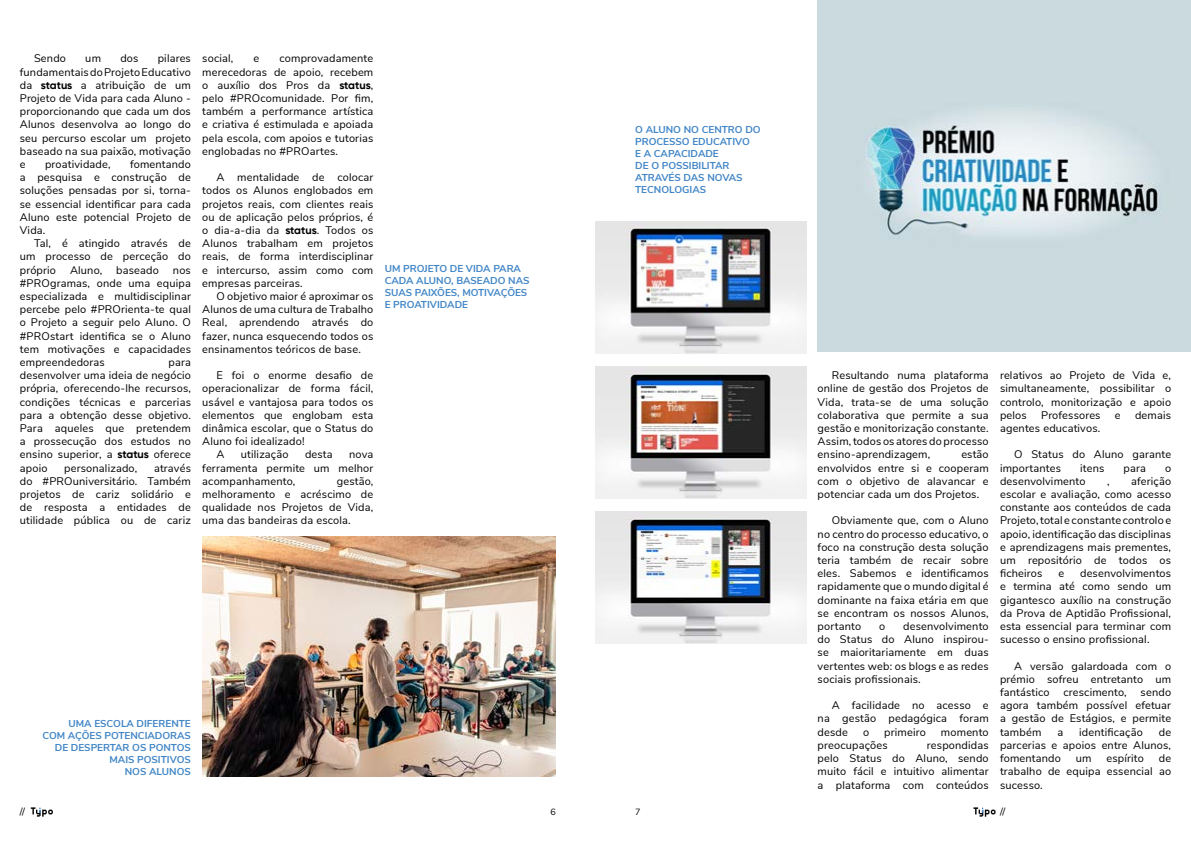
<style>
.page{position:relative;width:1191px;height:842px;background:#fff}
.page>*{position:absolute;margin:0;border:0;box-sizing:border-box;transform-origin:0 0}
.t1{font:11px/13.2px "Nunito Sans";letter-spacing:.015em;color:#000;text-align:justify}
.t2{font:700 10px/12px "Nunito Sans";color:#4085c6}
.t3{font:10px "Nunito Sans";color:#000}
.t4{font:9px "Nunito Sans";color:#000}
.s1{font-family:"Gilroy";font-weight:700}
</style>
<div class="page">
<svg style="left:31px;top:807px;width:22px;height:10px"></svg>
<svg style="left:973px;top:807px;width:22px;height:10px"></svg>
<img style="left:817px;top:0;width:374px;height:352px">
<img style="left:595px;top:221px;width:211px;height:132px">
<img style="left:595px;top:366px;width:211px;height:132px">
<img style="left:595px;top:511px;width:211px;height:132px">
<img style="left:202px;top:536px;width:354px;height:241px">
<p class="t1" style="left:34px;top:51px;width:33px">Sendo</p>
<p class="t1" style="left:85px;top:51px;width:17px">um</p>
<p class="t1" style="left:120px;top:51px;width:20px">dos</p>
<p class="t1" style="left:20px;top:51px;width:173px;text-indent:138px">pilares fundamentais do Projeto Educativo da <span class="s1">status</span> a atribuição de um Projeto de Vida para cada Aluno - proporcionando que cada um dos Alunos desenvolva ao longo do seu percurso escolar um projeto baseado na sua paixão, motivação e</p>
<p class="t1" style="left:20px;top:157px;width:173px;text-indent:110px">fomentando a pesquisa e construção de soluções pensadas por si, torna&shy;se essencial identificar para cada Aluno este potencial Projeto de Vida.</p>
<p class="t1" style="left:20px;top:236px;width:173px;text-indent:14px">Tal, é atingido através de um processo de perceção do próprio</p>
<p class="t1" style="left:45px;top:157px;width:67px">proatividade,</p>
<p class="t1" style="left:70px;top:263px;width:34px">Aluno,</p>
<p class="t1" style="left:116px;top:263px;width:44px">baseado</p>
<p class="t1" style="left:20px;top:263px;width:173px;text-indent:153px">nos #PROgramas, onde uma equipa especializada e multidisciplinar percebe pelo #PROrienta-te qual o Projeto a seguir pelo Aluno. O #PROstart identifica se o Aluno tem motivações e capacidades empreendedoras</p>
<p class="t1" style="left:20px;top:355px;width:173px;text-indent:149px">para desenvolver uma ideia de negócio própria, oferecendo-lhe recursos, condições técnicas e parcerias para a obtenção desse objetivo.<br>Para aqueles que pretendem a prossecução dos estudos no ensino superior, a <span class="s1">status</span> oferece apoio</p>
<p class="t1" style="left:20px;top:461px;width:173px;text-indent:134px">através do #PROuniversitário. Também projetos de cariz solidário e de resposta a entidades de utilidade pública ou de cariz</p>
<p class="t1" style="left:64px;top:461px;width:74px">personalizado,</p>
<p class="t1" style="left:202px;top:51px;width:173px;text-indent:77px">comprovadamente merecedoras de apoio, recebem o auxílio dos Pros da <span class="s1">status</span>, pelo #PROcomunidade. Por fim, também a performance artística e criativa é estimulada e apoiada pela escola, com apoios e tutorias englobadas no #PROartes.</p>
<p class="t1" style="left:202px;top:170px;width:173px;text-indent:14px">A mentalidade de colocar todos os Alunos englobados em projetos reais, com clientes reais ou de aplicação pelos próprios, é o dia-a-dia da <span class="s1">status</span>. Todos os Alunos trabalham em projetos reais, de forma interdisciplinar e intercurso, assim como com empresas parceiras.</p>
<p class="t1" style="left:202px;top:289px;width:173px;text-indent:14px">O objetivo maior é aproximar os Alunos de uma cultura de Trabalho Real, aprendendo através do fazer, nunca esquecendo todos os ensinamentos teóricos de base.</p>
<p class="t1" style="left:216px;top:368px;width:158px">E foi o enorme desafio de</p>
<p class="t1" style="left:202px;top:381px;width:173px">operacionalizar de forma fácil,</p>
<p class="t1" style="left:202px;top:395px;width:173px">usável e vantajosa para todos os</p>
<p class="t1" style="left:202px;top:408px;width:173px">elementos que englobam esta</p>
<p class="t1" style="left:202px;top:421px;width:173px">dinâmica escolar, que o Status do</p>
<p class="t1" style="left:202px;top:434px;width:104px">Aluno foi idealizado!</p>
<p class="t1" style="left:216px;top:447px;width:9px">A</p>
<p class="t1" style="left:241px;top:447px;width:49px">utilização</p>
<p class="t1" style="left:305px;top:447px;width:29px">desta</p>
<p class="t1" style="left:202px;top:51px;width:33px">social,</p>
<p class="t1" style="left:253px;top:51px;width:7px">e</p>
<p class="t1" style="left:202px;top:447px;width:173px;text-indent:147px">nova ferramenta permite um melhor acompanhamento,</p>
<p class="t1" style="left:202px;top:474px;width:173px;text-indent:135px">gestão, melhoramento e acréscimo de qualidade nos Projetos de Vida, uma das bandeiras da escola.</p>
<p class="t2" style="left:385px;top:262px;width:146px">UM PROJETO DE VIDA PARA<br>CADA ALUNO, BASEADO NAS<br>SUAS PAIXÕES, MOTIVAÇÕES<br>E PROATIVIDADE</p>
<p class="t2" style="left:42px;top:717px;width:150px;text-align:right">UMA ESCOLA DIFERENTE<br>COM AÇÕES POTENCIADORAS<br>DE DESPERTAR OS PONTOS<br>MAIS POSITIVOS<br>NOS ALUNOS</p>
<p class="t2" style="left:635px;top:123px;width:127px">O ALUNO NO CENTRO DO<br>PROCESSO EDUCATIVO<br>E A CAPACIDADE<br>DE O POSSIBILITAR<br>ATRAVÉS DAS NOVAS<br>TECNOLOGIAS</p>
<p class="t1" style="left:817px;top:368px;width:173px;text-indent:14px">Resultando numa plataforma online de gestão dos Projetos de Vida, trata-se de uma solução colaborativa que permite a sua gestão e monitorização constante.<br>Assim, todos os atores do processo ensino-aprendizagem,</p>
<p class="t1" style="left:817px;top:447px;width:173px;text-indent:144px">estão envolvidos entre si e cooperam com o objetivo de alavancar e potenciar cada um dos Projetos.</p>
<p class="t1" style="left:817px;top:513px;width:173px;text-indent:14px">Obviamente que, com o Aluno no centro do processo educativo, o foco na construção desta solução teria também de recair sobre eles. Sabemos e identificamos rapidamente que o mundo digital é dominante na faixa etária em que se encontram os nossos Alunos, portanto</p>
<p class="t1" style="left:817px;top:619px;width:173px;text-indent:85px">desenvolvimento do Status do Aluno inspirou&shy;se maioritariamente em duas vertentes web: os blogs e as redes sociais profissionais.</p>
<p class="t1" style="left:817px;top:698px;width:173px;text-indent:14px">A facilidade no acesso e na gestão pedagógica foram desde</p>
<p class="t1" style="left:879px;top:619px;width:8px">o</p>
<p class="t1" style="left:863px;top:725px;width:8px">o</p>
<p class="t1" style="left:884px;top:725px;width:43px">primeiro</p>
<p class="t1" style="left:941px;top:725px;width:49px">momento</p>
<p class="t1" style="left:817px;top:738px;width:72px">preocupações</p>
<p class="t1" style="left:817px;top:738px;width:173px;text-indent:109px">respondidas pelo Status do Aluno, sendo muito fácil e intuitivo alimentar a plataforma com conteúdos</p>
<p class="t1" style="left:1000px;top:368px;width:173px">relativos ao Projeto de Vida e, simultaneamente, possibilitar o controlo, monitorização e apoio pelos</p>
<p class="t1" style="left:1041px;top:408px;width:61px">Professores</p>
<p class="t1" style="left:1115px;top:408px;width:7px">e</p>
<p class="t1" style="left:1135px;top:408px;width:38px">demais</p>
<p class="t1" style="left:1000px;top:421px;width:102px">agentes educativos.</p>
<p class="t1" style="left:1000px;top:447px;width:173px;text-indent:14px">O Status do Aluno garante importantes</p>
<p class="t1" style="left:1080px;top:461px;width:26px">itens</p>
<p class="t1" style="left:1123px;top:461px;width:24px">para</p>
<p class="t1" style="left:1165px;top:461px;width:8px">o</p>
<p class="t1" style="left:1000px;top:474px;width:87px">desenvolvimento</p>
<p class="t1" style="left:1107px;top:474px;width:4px">,</p>
<p class="t1" style="left:1000px;top:474px;width:173px;text-indent:131px">aferição escolar e avaliação, como acesso constante aos conteúdos de cada Projeto, total e constante controlo e apoio, identificação das disciplinas e aprendizagens mais prementes, um repositório de todos os ficheiros</p>
<p class="t1" style="left:1000px;top:566px;width:173px;text-indent:80px">desenvolvimentos e termina até como sendo um gigantesco auxílio na construção da Prova de Aptidão Profissional, esta essencial para terminar com sucesso o ensino profissional.</p>
<p class="t1" style="left:1000px;top:659px;width:173px;text-indent:14px">A versão galardoada com o prémio sofreu entretanto um fantástico</p>
<p class="t1" style="left:1058px;top:566px;width:7px">e</p>
<p class="t1" style="left:1000px;top:685px;width:173px;text-indent:141px">sendo agora também possível efetuar a gestão de Estágios, e permite também</p>
<p class="t1" style="left:1063px;top:685px;width:65px">crescimento,</p>
<p class="t1" style="left:1057px;top:725px;width:7px">a</p>
<p class="t1" style="left:1079px;top:725px;width:65px">identificação</p>
<p class="t1" style="left:1000px;top:725px;width:173px;text-indent:159px">de parcerias e apoios entre Alunos, fomentando</p>
<p class="t1" style="left:1075px;top:751px;width:17px">um</p>
<p class="t1" style="left:1106px;top:751px;width:39px">espírito</p>
<p class="t1" style="left:1000px;top:751px;width:173px;text-indent:159px">de trabalho de equipa essencial ao sucesso.</p>
<p class="t3" style="left:20px;top:804px;width:7px">//</p>
<p class="t4" style="left:550px;top:805px;width:7px">6</p>
<p class="t4" style="left:635px;top:805px;width:7px">7</p>
<p class="t3" style="left:1000px;top:804px;width:7px">//</p>
</div>
